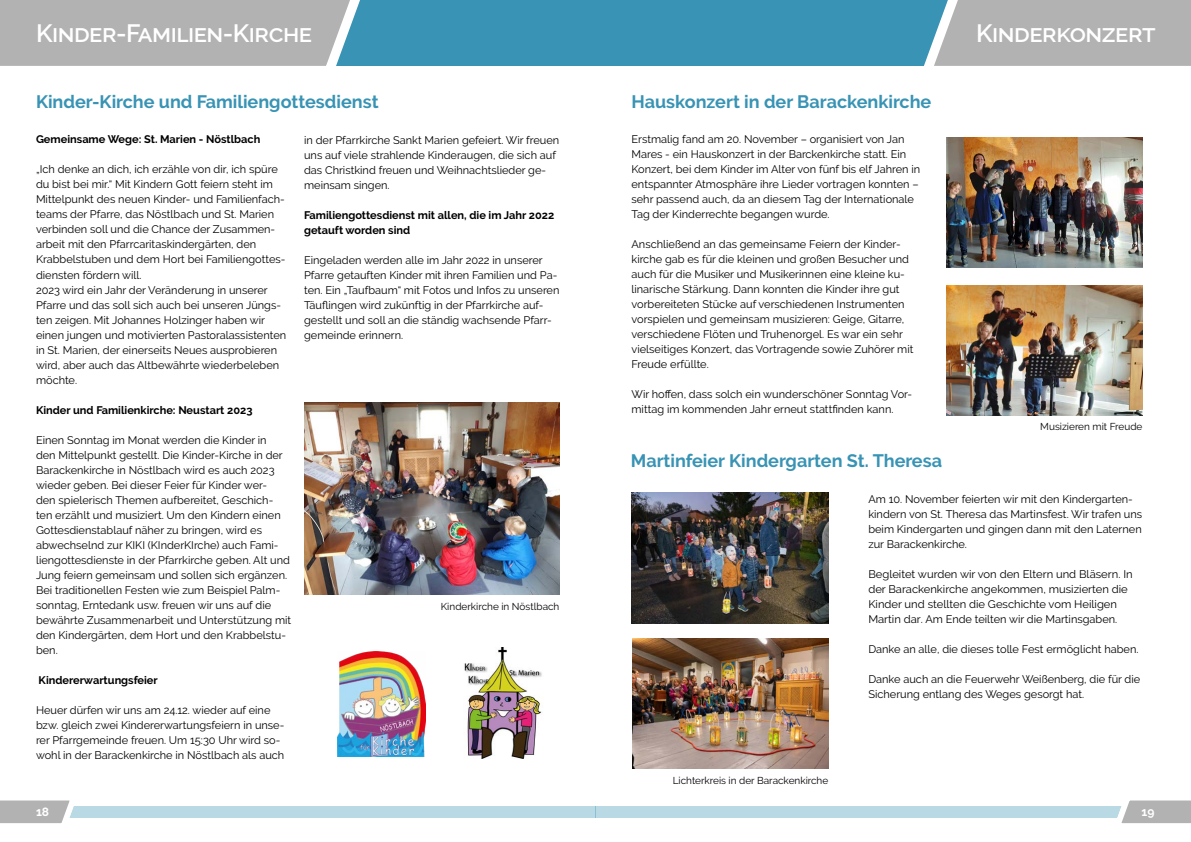
<style>
.page{position:relative;width:1191px;height:842px;background:#fff}
.page>*{position:absolute;margin:0;border:0;box-sizing:border-box;transform-origin:0 0}
.t1{font:600 25px "Raleway";letter-spacing:-.02em;color:#fff}
.t2{font:700 18px "Raleway";color:#3893b4}
.t3{font:700 12px "Raleway";color:#fff}
.t4{font:11px/15px "Raleway";color:#000}
.t5{font:700 11px/15px "Raleway";color:#000}
.t6{font:10px "Raleway";color:#000}
</style>
<div class="page">
<div style="left:595px;top:806px;width:596px;height:11px;background:#b9d9e4"></div>
<div style="left:0;top:806px;width:595px;height:11px;background:#b9d9e4"></div>
<svg style="left:1109px;top:800px;width:82px;height:24px"></svg>
<svg style="left:0;top:800px;width:82px;height:24px"></svg>
<div style="left:0;top:0;width:595px;height:66px;background:#3893b4"></div>
<div style="left:595px;top:0;width:404px;height:66px;background:#3893b4"></div>
<svg style="left:924px;top:0;width:267px;height:66px;background:#b0b3b5"></svg>
<div style="left:0;top:0;width:360px;height:66px;background:#b3b2b2"></div>
<img style="left:946px;top:137px;width:196px;height:130px">
<img style="left:946px;top:285px;width:196px;height:130px">
<img style="left:304px;top:403px;width:255px;height:191px">
<img style="left:631px;top:493px;width:197px;height:130px">
<img style="left:632px;top:638px;width:196px;height:131px">
<img style="left:338px;top:651px;width:87px;height:105px">
<img style="left:463px;top:648px;width:80px;height:110px">
<h1 class="t1" style="left:36px;top:19px;width:278px">Kinder-Familien-Kirche</h1>
<h1 class="t1" style="left:976px;top:19px;width:181px">Kinderkonzert</h1>
<h2 class="t2" style="left:36px;top:91px;width:344px">Kinder-Kirche und Familiengottesdienst</h2>
<p class="t5" style="left:36px;top:132px;width:226px">Gemeinsame Wege: St. Marien - Nöstlbach</p>
<p class="t4" style="left:36px;top:162px;width:252px">„Ich denke an dich, ich erzähle von dir, ich spüre du bist bei mir.“ Mit Kindern Gott feiern steht im Mittelpunkt des neuen Kinder- und Familienfach&shy;teams der Pfarre, das Nöstlbach und St. Marien verbinden soll und die Chance der Zusammen&shy;arbeit mit den Pfarrcaritaskindergärten, den Krabbelstuben und dem Hort bei Familiengottes&shy;diensten fördern will.<br>2023 wird ein Jahr der Veränderung in unserer Pfarre und das soll sich auch bei unseren Jüngs&shy;ten zeigen. Mit Johannes Holzinger haben wir einen jungen und motivierten Pastoralassistenten in St. Marien, der einerseits Neues ausprobieren wird, aber auch das Altbewährte wiederbeleben möchte.</p>
<p class="t5" style="left:36px;top:402px;width:218px">Kinder und Familienkirche: Neustart 2023</p>
<p class="t4" style="left:36px;top:432px;width:257px">Einen Sonntag im Monat werden die Kinder in<br>den Mittelpunkt gestellt. Die Kinder-Kirche in der Barackenkirche in Nöstlbach wird es auch 2023 wieder geben. Bei dieser Feier für Kinder wer-<br>den spielerisch Themen aufbereitet, Geschich&shy;ten erzählt und musiziert. Um den Kindern einen Gottesdienstablauf näher zu bringen, wird es abwechselnd zur KIKI (KInderKIrche) auch Fami&shy;liengottesdienste in der Pfarrkirche geben. Alt und Jung feiern gemeinsam und sollen sich ergänzen.<br>Bei traditionellen Festen wie zum Beispiel Palm&shy;sonntag, Erntedank usw. freuen wir uns auf die bewährte Zusammenarbeit und Unterstützung mit den Kindergärten, dem Hort und den Krabbelstu&shy;ben.</p>
<p class="t5" style="left:39px;top:672px;width:121px">Kindererwartungsfeier</p>
<p class="t4" style="left:36px;top:702px;width:250px">Heuer dürfen wir uns am 24.12. wieder auf eine bzw. gleich zwei Kindererwartungsfeiern in unse&shy;rer Pfarrgemeinde freuen. Um 15:30 Uhr wird so&shy;wohl in der Barackenkirche in Nöstlbach als auch</p>
<p class="t4" style="left:304px;top:132px;width:257px">in der Pfarrkirche Sankt Marien gefeiert. Wir freuen uns auf viele strahlende Kinderaugen, die sich auf das Christkind freuen und Weihnachtslieder ge&shy;meinsam singen.</p>
<p class="t5" style="left:304px;top:207px;width:252px">Familiengottesdienst mit allen, die im Jahr 2022 getauft worden sind</p>
<p class="t4" style="left:304px;top:252px;width:257px">Eingeladen werden alle im Jahr 2022 in unserer Pfarre getauften Kinder mit ihren Familien und Pa&shy;ten. Ein „Taufbaum“ mit Fotos und Infos zu unseren Täuflingen wird zukünftig in der Pfarrkirche auf&shy;gestellt und soll an die ständig wachsende Pfarr&shy;gemeinde erinnern.</p>
<p class="t6" style="left:441px;top:601px;width:120px">Kinderkirche in Nöstlbach</p>
<h2 class="t2" style="left:631px;top:91px;width:301px">Hauskonzert in der Barackenkirche</h2>
<p class="t4" style="left:631px;top:132px;width:290px">Erstmalig fand am 20. November – organisiert von Jan Mares - ein Hauskonzert in der Barckenkirche statt. Ein Konzert, bei dem Kinder im Alter von fünf bis elf Jahren in entspannter Atmosphäre ihre Lieder vortragen konnten – sehr passend auch, da an diesem Tag der Internationale Tag der Kinderrechte begangen wurde.</p>
<p class="t4" style="left:631px;top:237px;width:283px">Anschließend an das gemeinsame Feiern der Kinder&shy;kirche gab es für die kleinen und großen Besucher und auch für die Musiker und Musikerinnen eine kleine ku&shy;linarische Stärkung. Dann konnten die Kinder ihre gut vorbereiteten Stücke auf verschiedenen Instrumenten vorspielen und gemeinsam musizieren: Geige, Gitarre, verschiedene Flöten und Truhenorgel. Es war ein sehr vielseitiges Konzert, das Vortragende sowie Zuhörer mit Freude erfüllte.</p>
<p class="t4" style="left:631px;top:387px;width:282px">Wir hoffen, dass solch ein wunderschöner Sonntag Vor&shy;mittag im kommenden Jahr erneut stattfinden kann.</p>
<p class="t6" style="left:1040px;top:421px;width:104px">Musizieren mit Freude</p>
<h2 class="t2" style="left:631px;top:450px;width:313px">Martinfeier Kindergarten St. Theresa</h2>
<p class="t4" style="left:868px;top:492px;width:275px">Am 10. November feierten wir mit den Kindergarten&shy;kindern von St. Theresa das Martinsfest. Wir trafen uns beim Kindergarten und gingen dann mit den Laternen zur Barackenkirche.</p>
<p class="t4" style="left:868px;top:567px;width:266px">Begleitet wurden wir von den Eltern und Bläsern. In der Barackenkirche angekommen, musizierten die Kinder und stellten die Geschichte vom Heiligen Martin dar. Am Ende teilten wir die Martinsgaben.</p>
<p class="t4" style="left:868px;top:642px;width:272px">Danke an alle, die dieses tolle Fest ermöglicht haben.</p>
<p class="t4" style="left:868px;top:672px;width:273px">Danke auch an die Feuerwehr Weißenberg, die für die<br>Sicherung entlang des Weges gesorgt hat.</p>
<p class="t6" style="left:672px;top:774px;width:157px">Lichterkreis in der Barackenkirche</p>
<p class="t3" style="left:36px;top:805px;width:15px">18</p>
<p class="t3" style="left:1141px;top:805px;width:14px">19</p>
</div>
